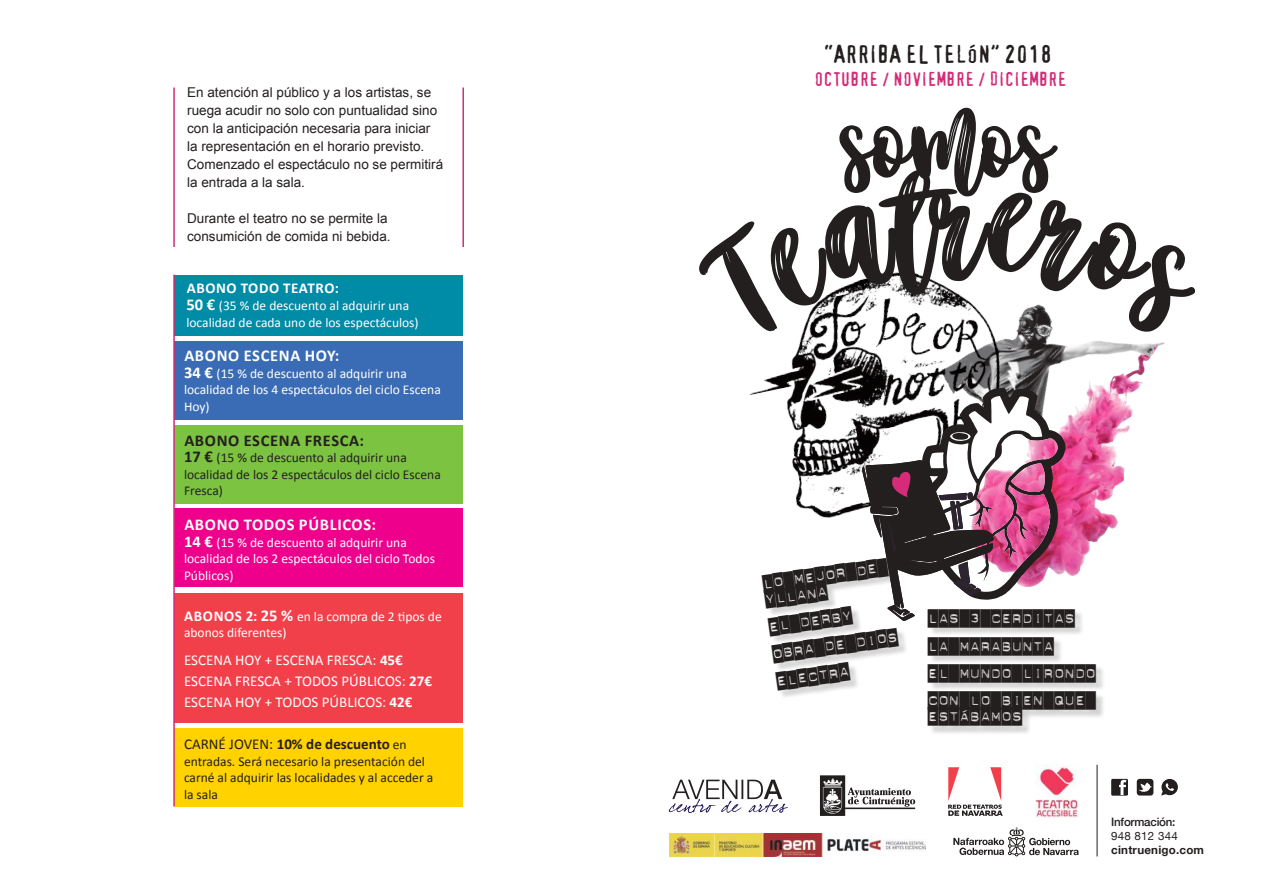
<style>
.page{position:relative;width:1265px;height:893px;background:#fff}
.page>*{position:absolute;margin:0;border:0;box-sizing:border-box;transform-origin:0 0}
.t1{font:24px "Confidential";color:#241f1f}
.t2{font:18.75px "Confidential";color:#d52b79}
.t3{font:18.45px/27.5px "Dynamoe";color:#241f1f}
.t4{font:700 16.5px "Calibri";letter-spacing:.04em;color:#fff}
.t5{font:700 16.5px "Calibri";letter-spacing:.04em;color:#241f1f}
.t6{font:15px/21px "Calibri";color:#fff}
.t7{font:700 15px "Calibri";color:#241f1f}
.t8{font:700 15px "Calibri";letter-spacing:.04em;color:#fff}
.t9{font:13.5px/16.5px "Calibri";color:#fff}
.t10{font:13.5px/18px "Arial";color:#241f1f}
.t11{font:13.5px/16.5px "Calibri";color:#241f1f}
.t12{font:700 11.55px "Helvetica Neue";letter-spacing:.02em;color:#241f1f}
.t13{font:500 11.55px "Helvetica Neue";letter-spacing:-.02em;color:#241f1f}
.t14{font:11.55px "Helvetica Neue";letter-spacing:.02em;color:#241f1f}
.s1{font-weight:700;font-size:16.5px}
.s2{font-weight:700;font-size:15px}
.s3{font-weight:700}
.s4{font-weight:400}
.s5{font-weight:400;font-size:13.5px}
</style>
<div class="page">
<div style="left:174px;top:274px;width:288px;height:61px;background:#008ba6"></div>
<div style="left:174px;top:341px;width:288px;height:78px;background:#3a6cb5"></div>
<div style="left:174px;top:425px;width:288px;height:78px;background:#7bc341"></div>
<div style="left:174px;top:509px;width:288px;height:77px;background:#ee008c"></div>
<div style="left:174px;top:592px;width:288px;height:130px;background:#f2404b"></div>
<div style="left:174px;top:728px;width:288px;height:78px;background:#ffd200"></div>
<img style="left:1065px;top:465px;width:60px;height:111px">
<img style="left:1047px;top:332px;width:118px;height:133px">
<img style="left:749px;top:332px;width:298px;height:186px">
<svg style="left:861px;top:388px;width:204px;height:232px"></svg>
<svg style="left:839px;top:107px;width:218px;height:63px"></svg>
<div style="left:763px;top:558px;width:144px;height:141px;background:#241f1f;opacity:.2"></div>
<div style="left:929px;top:610px;width:176px;height:125px;background:#241f1f;opacity:.2"></div>
<hr style="left:173px;top:87px;width:2px;height:160px;background:#d52b79">
<hr style="left:462px;top:87px;width:2px;height:160px;background:#d52b79">
<hr style="left:173px;top:274px;width:2px;height:532px;background:#d52b79">
<svg style="left:699px;top:170px;width:496px;height:162px"></svg>
<svg style="left:820px;top:775px;width:95px;height:40px"></svg>
<svg style="left:953px;top:827px;width:125px;height:29px"></svg>
<svg style="left:948px;top:767px;width:54px;height:48px"></svg>
<svg style="left:668px;top:779px;width:120px;height:33px"></svg>
<div style="left:1111px;top:778px;width:16px;height:17px;background:#241f1f"></div>
<svg style="left:1119px;top:779px;width:7px;height:15px"></svg>
<div style="left:1136px;top:778px;width:17px;height:17px;background:#241f1f;border-radius:3px"></div>
<svg style="left:1138px;top:782px;width:13px;height:10px"></svg>
<svg style="left:1161px;top:778px;width:16px;height:17px"></svg>
<img style="left:669px;top:833px;width:256px;height:23px">
<img style="left:1035px;top:764px;width:43px;height:53px">
<hr style="left:1096px;top:764px;width:1px;height:92px;background:#241f1f">
<p class="t10" style="left:187px;top:84px;width:257px">En atención al público y a los artistas, se ruega acudir no solo con puntualidad sino con la anticipación necesaria para iniciar la representación en el horario previsto.<br>Comenzado el espectáculo no se permitirá la entrada a la sala.</p>
<p class="t10" style="left:187px;top:210px;width:205px">Durante el teatro no se permite la consumición de comida ni bebida.</p>
<p class="t8" style="left:187px;top:279px;width:154px">ABONO TODO TEATRO:</p>
<p class="t9" style="left:186px;top:296px;width:234px"><span class="s1">50 €</span> (35 % de descuento al adquirir una localidad de cada uno de los espectáculos)</p>
<p class="t4" style="left:184px;top:345px;width:156px">ABONO ESCENA HOY:</p>
<p class="t9" style="left:184px;top:364px;width:258px"><span class="s1">34 €</span> (15 % de descuento al adquirir una localidad de los 4 espectáculos del ciclo Escena<br>Hoy)</p>
<p class="t5" style="left:184px;top:430px;width:181px">ABONO ESCENA FRESCA:</p>
<p class="t11" style="left:184px;top:449px;width:258px"><span class="s1">17 €</span> (15 % de descuento al adquirir una localidad de los 2 espectáculos del ciclo Escena<br>Fresca)</p>
<p class="t4" style="left:184px;top:514px;width:193px">ABONO TODOS PÚBLICOS:</p>
<p class="t9" style="left:184px;top:533px;width:252px"><span class="s1">14 €</span> (15 % de descuento al adquirir una localidad de los 2 espectáculos del ciclo Todos<br>Públicos)</p>
<p class="t9" style="left:184px;top:607px;width:259px"><span class="s2">ABONOS 2:</span> <span class="s1">25 %</span> en la compra de 2 tipos de abonos diferentes)</p>
<p class="t6" style="left:184px;top:648px;width:249px">ESCENA HOY + ESCENA FRESCA: <span class="s3">45€<br></span>ESCENA FRESCA + TODOS PÚBLICOS: <span class="s3">27€<br></span>ESCENA HOY + TODOS PÚBLICOS: <span class="s3">42€</span></p>
<p class="t7" style="left:184px;top:734px;width:224px"><span class="s4">CARNÉ JOVEN:</span> 10% de descuento <span class="s5">en</span></p>
<p class="t11" style="left:184px;top:752px;width:251px">entradas. Será necesario la presentación del carné al adquirir las localidades y al acceder a la sala</p>
<h1 class="t1" style="left:824px;top:44px;width:229px">“ARRIBA EL TElÓN” 2018</h1>
<h2 class="t2" style="left:814px;top:71px;width:254px">OCTUBRE / NOVIEMBRE / DICIEMBRE</h2>
<h3 class="t3" style="left:761px;top:576px;width:117px;line-height:15.9px;rotate:-8deg">LO MEJOR DE<br>YLLANA</h3>
<h3 class="t3" style="left:767px;top:613px;width:128px;rotate:-8deg">EL DERBY<br>OBRA DE DIOS<br>ELECTRA</h3>
<h3 class="t3" style="left:927px;top:604px;width:170px">LAS 3 CERDITAS<br>LA MARABUNTA<br>EL MUNDO LIRONDO<br>CON LO BIEN QUE</h3>
<h3 class="t3" style="left:927px;top:702px;width:96px">ESTÁBAMOS</h3>
<p class="t13" style="left:1111px;top:812px;width:66px">Información:</p>
<p class="t14" style="left:1111px;top:826px;width:68px">948 812 344</p>
<p class="t12" style="left:1111px;top:840px;width:94px">cintruenigo.com</p>
</div>
